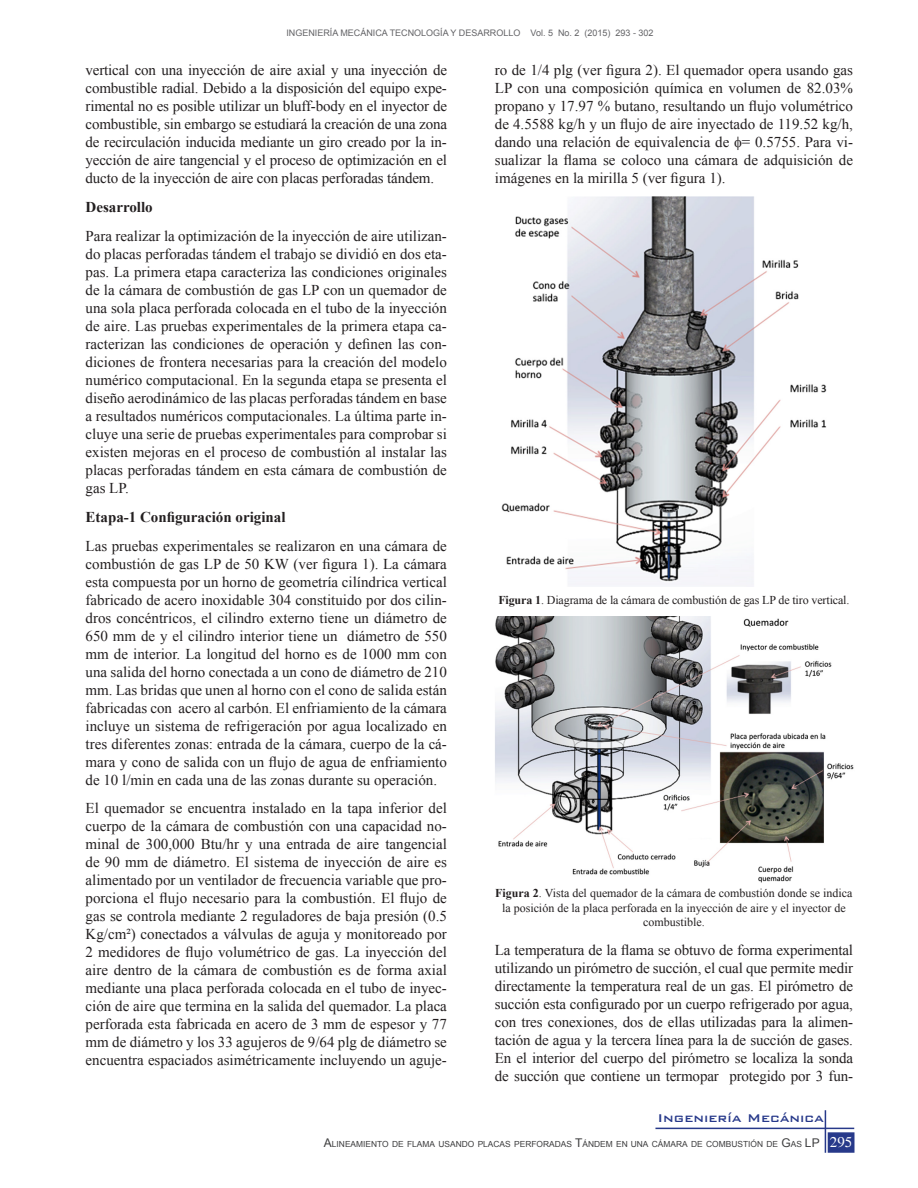
<style>
.page{position:relative;width:918px;height:1188px;background:#fff}
.page>*{position:absolute;margin:0;border:0;box-sizing:border-box;transform-origin:0 0}
.t1{font:15px/18px "Times New Roman";color:#231f20;text-align:justify}
.t2{font:700 15px "Times New Roman";color:#231f20}
.t3{font:500 15px "Bank Gothic BT";color:#27398a}
.t4{font:15px "Times";color:#fff}
.t5{font:12px/14.4px "Times New Roman";color:#231f20;text-align:center}
.Normal_somim{font:9px "Arial";color:#636366}
.address{font:8.4px "Arial";color:#3e3e3f}
.s1{font-weight:700}
.s2{font-size:12px}
</style>
<div class="page">
<div style="left:828px;top:1132px;width:27px;height:21px;background:#27398a;border:2px solid #27398a"></div>
<hr style="left:825px;top:1110px;width:1px;height:43px;background:#27398a">
<hr style="left:655px;top:1128px;width:199px;height:1px;background:#27398a">
<img style="left:501px;top:196px;width:326px;height:390px">
<img style="left:495px;top:617px;width:359px;height:266px">
<p class="Normal_somim" style="left:286px;top:27px;width:369px">INGENIERÍA MECÁNICA TECNOLOGÍA Y DESARROLLO Vol. 5 No. 2 (2015) 293 - 302</p>
<p class="t1" style="left:86px;top:61px;width:363px">vertical con una inyección de aire axial y una inyección de combustible radial. Debido a la disposición del equipo expe&shy;rimental no es posible utilizar un bluff-body en el inyector de combustible, sin embargo se estudiará la creación de una zona de recirculación inducida mediante un giro creado por la in&shy;yección de aire tangencial y el proceso de optimización en el ducto de la inyección de aire con placas perforadas tándem.</p>
<p class="t2" style="left:86px;top:197px;width:69px">Desarrollo</p>
<p class="t1" style="left:86px;top:227px;width:363px">Para realizar la optimización de la inyección de aire utilizan&shy;do placas perforadas tándem el trabajo se dividió en dos eta&shy;pas. La primera etapa caracteriza las condiciones originales de la cámara de combustión de gas LP con un quemador de una sola placa perforada colocada en el tubo de la inyección de aire. Las pruebas experimentales de la primera etapa ca&shy;racterizan las condiciones de operación y definen las con&shy;diciones de frontera necesarias para la creación del modelo numérico computacional. En la segunda etapa se presenta el diseño aerodinámico de las placas perforadas tándem en base a resultados numéricos computacionales. La última parte in&shy;cluye una serie de pruebas experimentales para comprobar si existen mejoras en el proceso de combustión al instalar las placas perforadas tándem en esta cámara de combustión de gas LP.</p>
<p class="t2" style="left:86px;top:506px;width:202px">Etapa-1 Configuración original</p>
<p class="t1" style="left:86px;top:536px;width:363px">Las pruebas experimentales se realizaron en una cámara de combustión de gas LP de 50 KW (ver figura 1). La cámara esta compuesta por un horno de geometría cilíndrica vertical fabricado de acero inoxidable 304 constituido por dos cilin&shy;dros concéntricos, el cilindro externo tiene un diámetro de 650 mm de y el cilindro interior tiene un diámetro de 550 mm de interior. La longitud del horno es de 1000 mm con una salida del horno conectada a un cono de diámetro de 210 mm. Las bridas que unen al horno con el cono de salida están fabricadas con acero al carbón. El enfriamiento de la cámara incluye un sistema de refrigeración por agua localizado en tres diferentes zonas: entrada de la cámara, cuerpo de la cá&shy;mara y cono de salida con un flujo de agua de enfriamiento de 10 l/min en cada una de las zonas durante su operación.</p>
<p class="t1" style="left:86px;top:799px;width:363px">El quemador se encuentra instalado en la tapa inferior del cuerpo de la cámara de combustión con una capacidad no&shy;minal de 300,000 Btu/hr y una entrada de aire tangencial de 90 mm de diámetro. El sistema de inyección de aire es alimentado por un ventilador de frecuencia variable que pro&shy;porciona el flujo necesario para la combustión. El flujo de gas se controla mediante 2 reguladores de baja presión (0.5<br>Kg/cm²) conectados a válvulas de aguja y monitoreado por 2 medidores de flujo volumétrico de gas. La inyección del aire dentro de la cámara de combustión es de forma axial mediante una placa perforada colocada en el tubo de inyec&shy;ción de aire que termina en la salida del quemador. La placa perforada esta fabricada en acero de 3 mm de espesor y 77 mm de diámetro y los 33 agujeros de 9/64 plg de diámetro se encuentra espaciados asimétricamente incluyendo un aguje-</p>
<p class="t1" style="left:495px;top:60px;width:360px">ro de 1/4 plg (ver figura 2). El quemador opera usando gas LP con una composición química en volumen de 82.03% propano y 17.97 % butano, resultando un flujo volumétrico de 4.5588 kg/h y un flujo de aire inyectado de 119.52 kg/h, dando una relación de equivalencia de = 0.5755. Para vi&shy;sualizar la flama se coloco una cámara de adquisición de imágenes en la mirilla 5 (ver figura 1).</p>
<p class="t5" style="left:498px;top:593px;width:353px"><span class="s1">Figura 1</span>. Diagrama de la cámara de combustión de gas LP de tiro vertical.</p>
<p class="t5" style="left:495px;top:886px;width:359px"><span class="s1">Figura 2</span>. Vista del quemador de la cámara de combustión donde se indica la posición de la placa perforada en la inyección de aire y el inyector de combustible.</p>
<p class="t1" style="left:495px;top:941px;width:360px">La temperatura de la flama se obtuvo de forma experimental utilizando un pirómetro de succión, el cual que permite medir directamente la temperatura real de un gas. El pirómetro de succión esta configurado por un cuerpo refrigerado por agua, con tres conexiones, dos de ellas utilizadas para la alimen&shy;tación de agua y la tercera línea para la de succión de gases.<br>En el interior del cuerpo del pirómetro se localiza la sonda de succión que contiene un termopar protegido por 3 fun-</p>
<p class="t3" style="left:658px;top:1109px;width:168px">Ingeniería Mecánica</p>
<p class="address" style="left:324px;top:1138px;width:489px"><span class="s2">A</span>LINEAMIENTO DE FLAMA USANDO PLACAS PERFORADAS <span class="s2">T</span>ÁNDEM EN UNA CÁMARA DE COMBUSTIÓN DE <span class="s2">G</span>AS <span class="s2">LP</span></p>
<p class="t4" style="left:830px;top:1134px;width:24px">295</p>
</div>
